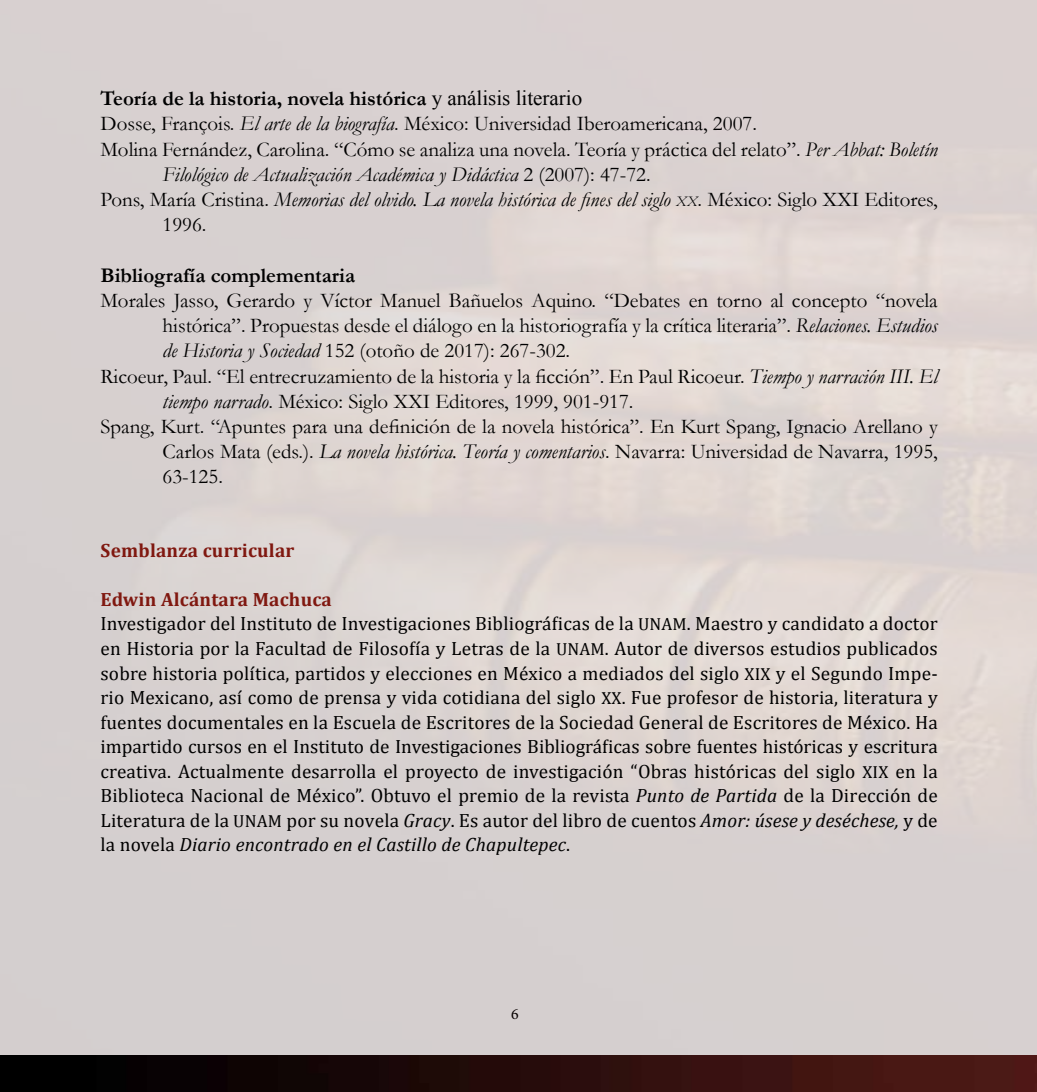
<style>
.page{position:relative;width:1037px;height:1092px;background:#fff}
.page>*{position:absolute;margin:0;border:0;box-sizing:border-box;transform-origin:0 0}
.t1{font:21px "Garamond";color:#000}
.t2{font:italic 21px "Garamond";color:#000}
.t3{font:700 21px "Garamond";color:#000}
.t4{font:19.25px/24.5px "Cambria";letter-spacing:.01em;color:#000}
.t5{font:700 19.25px "Cambria";letter-spacing:.01em;color:#801810}
.t6{font:15.75px "Minion Pro";color:#000}
.s1{font-family:"Times New Roman";font-weight:400}
.s2{font-style:italic}
.s3{font-style:normal}
.s4{font-size:14.7px}
.s5{font-weight:700;color:#801810}
.s6{font-size:17.5px}
</style>
<div class="page">
<img style="left:0;top:1055px;width:1037px;height:36px">
<p class="t3" style="left:100px;top:86px;width:483px">Teoría de la historia, novela histórica <span class="s1">y análisis literario</span></p>
<p class="t1" style="left:100px;top:111px;width:658px">Dosse, François. <span class="s2">El arte de la biografía</span>. México: Universidad Iberoamericana, 2007.</p>
<p class="t1" style="left:100px;top:136px;width:839px">Molina Fernández, Carolina. “Cómo se analiza una novela. Teoría y práctica del relato”. <span class="s2">Per Abbat: Boletín</span></p>
<p class="t2" style="left:162px;top:162px;width:490px">Filológico de Actualización Académica y Didáctica <span class="s3">2 (2007): 47-72.</span></p>
<p class="t2" style="left:100px;top:187px;width:839px"><span class="s3">Pons, María Cristina.</span> Memorias del olvido. La novela histórica de fines del siglo <span class="s4">xx</span><span class="s3">. México: Siglo XXI Editores,</span></p>
<p class="t1" style="left:162px;top:212px;width:45px">1996.</p>
<p class="t3" style="left:100px;top:262px;width:256px">Bibliografía complementaria</p>
<p class="t1" style="left:100px;top:288px;width:839px">Morales Jasso, Gerardo y Víctor Manuel Bañuelos Aquino. “Debates en torno al concepto “novela</p>
<p class="t1" style="left:162px;top:313px;width:777px">histórica”. Propuestas desde el diálogo en la historiografía y la crítica literaria”. <span class="s2">Relaciones. Estudios</span></p>
<p class="t1" style="left:162px;top:338px;width:409px"><span class="s2">de Historia y Sociedad</span> 152 (otoño de 2017): 267-302.</p>
<p class="t1" style="left:100px;top:363px;width:839px">Ricoeur, Paul. “El entrecruzamiento de la historia y la ficción”. En Paul Ricoeur. <span class="s2">Tiempo y narración III. El</span></p>
<p class="t1" style="left:163px;top:388px;width:472px"><span class="s2">tiempo narrado</span>. México: Siglo XXI Editores, 1999, 901-917.</p>
<p class="t1" style="left:100px;top:414px;width:839px">Spang, Kurt. “Apuntes para una definición de la novela histórica”. En Kurt Spang, Ignacio Arellano y</p>
<p class="t1" style="left:162px;top:439px;width:777px">Carlos Mata (eds.). <span class="s2">La novela histórica. Teoría y comentarios</span>. Navarra: Universidad de Navarra, 1995,</p>
<p class="t1" style="left:162px;top:464px;width:62px">63-125.</p>
<p class="t5" style="left:100px;top:538px;width:195px">Semblanza curricular</p>
<p class="t4" style="left:100px;top:587px;width:839px"><span class="s5">Edwin Alcántara Machuca<br></span>Investigador del Instituto de Investigaciones Bibliográficas de la <span class="s6">UNAM</span>. Maestro y candidato a doctor en Historia por la Facultad de Filosofía y Letras de la <span class="s6">UNAM</span>. Autor de diversos estudios publicados sobre historia política, partidos y elecciones en México a mediados del siglo <span class="s6">XIX</span> y el Segundo Impe&shy;rio Mexicano, así como de prensa y vida cotidiana del siglo <span class="s6">XX</span>. Fue profesor de historia, literatura y fuentes documentales en la Escuela de Escritores de la Sociedad General de Escritores de México. Ha impartido cursos en el Instituto de Investigaciones Bibliográficas sobre fuentes históricas y escritura creativa. Actualmente desarrolla el proyecto de investigación “Obras históricas del siglo <span class="s6">XIX</span> en la Biblioteca Nacional de México”. Obtuvo el premio de la revista <span class="s2">Punto de Partida</span> de la Dirección de Literatura de la <span class="s6">UNAM</span> por su novela <span class="s2">Gracy</span>. Es autor del libro de cuentos <span class="s2">Amor: úsese y deséchese,</span> y de la novela <span class="s2">Diario encontrado en el Castillo de Chapultepec</span>.</p>
<p class="t6" style="left:511px;top:1003px;width:9px">6</p>
</div>
